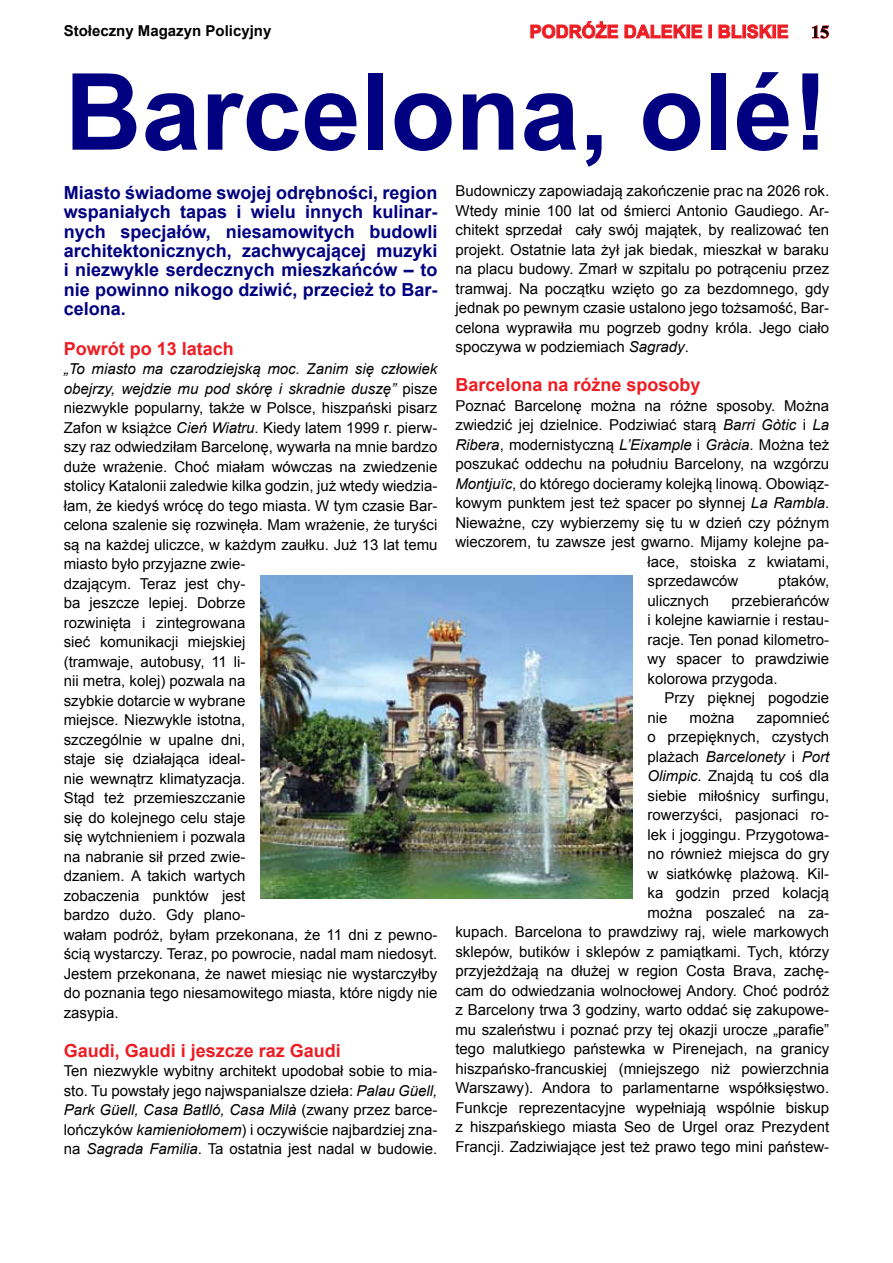
<style>
.page{position:relative;width:893px;height:1263px;background:#fff}
.page>*{position:absolute;margin:0;border:0;box-sizing:border-box;transform-origin:0 0}
.t1{font:700 106.5px "Arial";color:#000080}
.t2{font:700 18px/19.5px "Arial";color:#000080;text-align:justify}
.t3{font:700 18px "Arial";color:#ed1d24}
.t4{font:15px/19.5px "Arial";color:#000;text-align:justify}
.t5{font:700 15px "Arial";color:#000}
.s1{font-family:"Times New Roman";color:#000}
.s2{font-style:italic}
</style>
<div class="page">
<svg style="left:530px;top:21px;width:88px;height:18px"></svg>
<svg style="left:624px;top:24px;width:78px;height:15px"></svg>
<svg style="left:709px;top:25px;width:2px;height:13px"></svg>
<svg style="left:718px;top:24px;width:70px;height:15px"></svg>
<svg style="left:812px;top:25px;width:17px;height:14px"></svg>
<img style="left:260px;top:575px;width:372px;height:323px">
<p class="t5" style="left:64px;top:20px;width:209px">Stołeczny Magazyn Policyjny</p>
<p class="t3" style="left:530px;top:20px;width:301px">PODRÓŻE DALEKIE I BLISKIE <span class="s1">15</span></p>
<h1 class="t1" style="left:65px;top:41px;width:765px">Barcelona, olé!</h1>
<p class="t2" style="left:64px;top:183px;width:375px">Miasto świadome swojej odrębności, region wspaniałych tapas i wielu innych kulinar&shy;nych specjałów, niesamowitych budowli architektonicznych, zachwycającej muzyki i niezwykle serdecznych mieszkańców – to nie powinno nikogo dziwić, przecież to Bar&shy;celona.</p>
<p class="t3" style="left:64px;top:336px;width:172px">Powrót po 13 latach</p>
<p class="t4" style="left:64px;top:359px;width:375px;text-align:left"><span class="s2">„To miasto ma czarodziejską moc. Zanim się człowiek obejrzy, wejdzie mu pod skórę i skradnie duszę”</span> pisze niezwykle popularny, także w Polsce, hiszpański pisarz Zafon w książce <span class="s2">Cień Wiatru</span>. Kiedy latem 1999 r. pierw&shy;szy raz odwiedziłam Barcelonę, wywarła na mnie bardzo duże wrażenie. Choć miałam wówczas na zwiedzenie stolicy Katalonii zaledwie kilka godzin, już wtedy wiedzia&shy;łam, że kiedyś wrócę do tego miasta. W tym czasie Bar&shy;celona szalenie się rozwinęła. Mam wrażenie, że turyści są na każdej uliczce, w każdym zaułku. Już 13 lat temu miasto było przyjazne zwie-<br>dzającym. Teraz jest chy-<br>ba jeszcze lepiej. Dobrze<br>rozwinięta i zintegrowana<br>sieć komunikacji miejskiej<br>(tramwaje, autobusy, 11 li-<br>nii metra, kolej) pozwala na<br>szybkie dotarcie w wybrane<br>miejsce. Niezwykle istotna,<br>szczególnie w upalne dni,<br>staje się działająca ideal-<br>nie wewnątrz klimatyzacja.<br>Stąd też przemieszczanie<br>się do kolejnego celu staje<br>się wytchnieniem i pozwala<br>na nabranie sił przed zwie-<br>dzaniem. A takich wartych<br>zobaczenia punktów jest<br>bardzo dużo. Gdy plano-<br>wałam podróż, byłam przekonana, że 11 dni z pewno&shy;ścią wystarczy. Teraz, po powrocie, nadal mam niedosyt.<br>Jestem przekonana, że nawet miesiąc nie wystarczyłby do poznania tego niesamowitego miasta, które nigdy nie zasypia.</p>
<p class="t3" style="left:64px;top:1038px;width:279px">Gaudi, Gaudi i jeszcze raz Gaudi</p>
<p class="t4" style="left:64px;top:1061px;width:375px">Ten niezwykle wybitny architekt upodobał sobie to mia&shy;sto. Tu powstały jego najwspanialsze dzieła: <span class="s2">Palau Güell, Park Güell, Casa Batlló, Casa Milà</span> (zwany przez barce&shy;lończyków <span class="s2">kamieniołomem</span>) i oczywiście najbardziej zna&shy;na <span class="s2">Sagrada Familia</span>. Ta ostatnia jest nadal w budowie.</p>
<p class="t4" style="left:455px;top:181px;width:375px">Budowniczy zapowiadają zakończenie prac na 2026 rok.<br>Wtedy minie 100 lat od śmierci Antonio Gaudiego. Ar&shy;chitekt sprzedał cały swój majątek, by realizować ten projekt. Ostatnie lata żył jak biedak, mieszkał w baraku na placu budowy. Zmarł w szpitalu po potrąceniu przez tramwaj. Na początku wzięto go za bezdomnego, gdy jednak po pewnym czasie ustalono jego tożsamość, Bar&shy;celona wyprawiła mu pogrzeb godny króla. Jego ciało spoczywa w podziemiach <span class="s2">Sagrady</span>.</p>
<p class="t3" style="left:455px;top:373px;width:247px">Barcelona na różne sposoby</p>
<p class="t4" style="left:455px;top:396px;width:375px">Poznać Barcelonę można na różne sposoby. Można</p>
<p class="t4" style="left:455px;top:415px;width:375px">zwiedzić jej dzielnice. Podziwiać starą <span class="s2">Barri Gòtic</span> i <span class="s2">La</span></p>
<p class="t4" style="left:455px;top:435px;width:375px"><span class="s2">Ribera</span>, modernistyczną <span class="s2">L’Eixample</span> i <span class="s2">Gràcia</span>. Można też</p>
<p class="t4" style="left:455px;top:454px;width:375px">poszukać oddechu na południu Barcelony, na wzgórzu</p>
<p class="t4" style="left:455px;top:474px;width:375px"><span class="s2">Montjuïc</span>, do którego docieramy kolejką linową. Obowiąz-</p>
<p class="t4" style="left:455px;top:493px;width:375px">kowym punktem jest też spacer po słynnej <span class="s2">La Rambla</span>.</p>
<p class="t4" style="left:455px;top:513px;width:375px">Nieważne, czy wybierzemy się tu w dzień czy późnym</p>
<p class="t4" style="left:455px;top:532px;width:375px">wieczorem, tu zawsze jest gwarno. Mijamy kolejne pa-</p>
<p class="t4" style="left:647px;top:552px;width:183px">łace, stoiska z kwiatami,</p>
<p class="t4" style="left:647px;top:571px;width:92px">sprzedawców</p>
<p class="t4" style="left:778px;top:571px;width:52px">ptaków,</p>
<p class="t4" style="left:647px;top:591px;width:63px">ulicznych</p>
<p class="t4" style="left:647px;top:591px;width:183px;text-indent:84px">przebierańców i kolejne kawiarnie i restau&shy;racje. Ten ponad kilometro&shy;wy spacer to prawdziwie kolorowa przygoda.</p>
<p class="t4" style="left:647px;top:688px;width:183px;text-indent:17px">Przy pięknej pogodzie nie</p>
<p class="t4" style="left:455px;top:708px;width:375px;text-align:right">zapomnieć<br>o przepięknych, czystych<br>plażach <span class="s2">Barcelonety</span> i <span class="s2">Port<br>Olimpic</span>. Znajdą tu coś dla<br>siebie miłośnicy surfingu,<br>rowerzyści, pasjonaci ro-<br>lek i joggingu. Przygotowa-<br>no również miejsca do gry<br>w siatkówkę plażową. Kil-<br>ka godzin przed kolacją<br>można poszaleć na za-<br>kupach. Barcelona to prawdziwy raj, wiele markowych sklepów, butików i sklepów z pamiątkami. Tych, którzy przyjeżdżają na dłużej w region Costa Brava, zachę&shy;cam do odwiedzania wolnocłowej Andory. Choć podróż z Barcelony trwa 3 godziny, warto oddać się zakupowe&shy;mu szaleństwu i poznać przy tej okazji urocze „parafie” tego malutkiego państewka w Pirenejach, na granicy hiszpańsko-francuskiej (mniejszego niż powierzchnia Warszawy). Andora to parlamentarne współksięstwo.<br>Funkcje reprezentacyjne wypełniają wspólnie biskup z hiszpańskiego miasta Seo de Urgel oraz Prezydent Francji. Zadziwiające jest też prawo tego mini państew-</p>
<p class="t4" style="left:690px;top:708px;width:47px">można</p>
</div>
